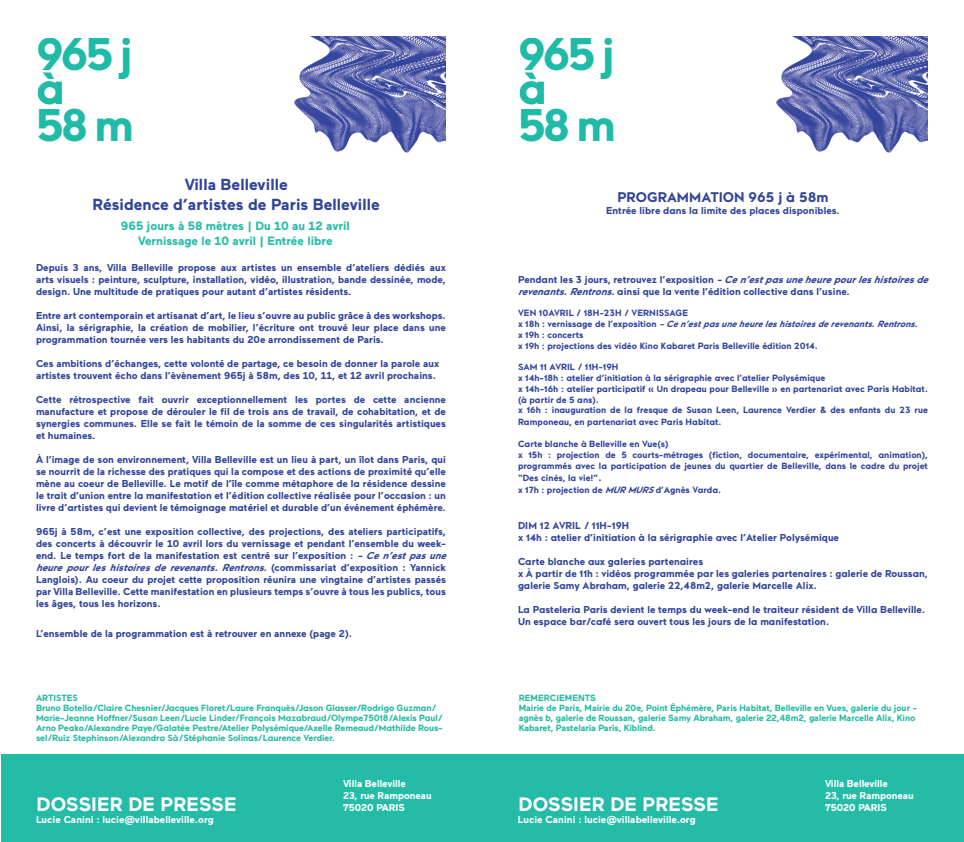
<style>
.page{position:relative;width:964px;height:842px;background:#fff}
.page>*{position:absolute;margin:0;border:0;box-sizing:border-box;transform-origin:0 0}
.t1{font:700 45.6px/35.3px "Maax";letter-spacing:-.08em;color:#1fbba6}
.t2{font:700 19.4px "Maax";color:#fff}
.t3{font:700 16px/19.2px "Maax";color:#31449c;text-align:center}
.t4{font:700 14px "Maax";color:#31449c}
.t5{font:700 12px/14.4px "Maax";color:#24bca6;text-align:center}
.t6{font:700 10px/12px "Maax";color:#31449c}
.t7{font:700 10px/12px "Maax";color:#fff}
.t8{font:700 9px/10.8px "Maax";color:#31449c}
.t9{font:700 9px/10px "Maax";letter-spacing:-.01em;color:#24bba2}
.s1{font-style:italic}
.s2{font-size:10px}
</style>
<div class="page">
<div style="left:2px;top:754px;width:481px;height:87px;background:#24bca6"></div>
<div style="left:1px;top:754px;width:482px;height:88px;border:1px solid #24bca6"></div>
<svg style="left:42px;top:72px;width:12px;height:7px"></svg>
<img style="left:294px;top:36px;width:151px;height:117px">
<div style="left:483px;top:754px;width:481px;height:88px;background:#24bca6"></div>
<svg style="left:524px;top:72px;width:12px;height:7px"></svg>
<img style="left:776px;top:36px;width:151px;height:117px">
<h1 class="t1" style="left:36px;top:37px;width:99px">965 j à<br>58 m</h1>
<h3 class="t3" style="left:93px;top:175px;width:289px">Villa Belleville<br>Résidence d’artistes de Paris Belleville</h3>
<p class="t5" style="left:121px;top:219px;width:230px">965 jours à 58 mètres | Du 10 au 12 avril<br>Vernissage le 10 avril | Entrée libre</p>
<p class="t6" style="left:36px;top:262px;width:411px;text-align:justify">Depuis 3 ans, Villa Belleville propose aux artistes un ensemble d’ateliers dédiés aux arts visuels : peinture, sculpture, installation, vidéo, illustration, bande dessinée, mode, design. Une multitude de pratiques pour autant d’artistes résidents.</p>
<p class="t6" style="left:36px;top:310px;width:411px;text-align:justify">Entre art contemporain et artisanat d’art, le lieu s’ouvre au public grâce à des workshops.<br>Ainsi, la sérigraphie, la création de mobilier, l’écriture ont trouvé leur place dans une programmation tournée vers les habitants du 20e arrondissement de Paris.</p>
<p class="t6" style="left:36px;top:358px;width:405px">Ces ambitions d’échanges, cette volonté de partage, ce besoin de donner la parole aux artistes trouvent écho dans l’èvènement 965j à 58m, des 10, 11, et 12 avril prochains.</p>
<p class="t6" style="left:36px;top:394px;width:411px;text-align:justify">Cette rétrospective fait ouvrir exceptionnellement les portes de cette ancienne manufacture et propose de dérouler le fil de trois ans de travail, de cohabitation, et de synergies communes. Elle se fait le témoin de la somme de ces singularités artistiques et humaines.</p>
<p class="t6" style="left:36px;top:454px;width:411px;text-align:justify">À l’image de son environnement, Villa Belleville est un lieu à part, un îlot dans Paris, qui se nourrit de la richesse des pratiques qui la compose et des actions de proximité qu’elle mène au coeur de Belleville. Le motif de l’île comme métaphore de la résidence dessine le trait d’union entre la manifestation et l’édition collective réalisée pour l’occasion : un livre d’artistes qui devient le témoignage matériel et durable d’un événement éphémère.</p>
<p class="t6" style="left:36px;top:526px;width:415px">965j à 58m, c’est une exposition collective, des projections, des ateliers participatifs, des concerts à découvrir le 10 avril lors du vernissage et pendant l’ensemble du week&shy;end. Le temps fort de la manifestation est centré sur l’exposition : <span class="s1">-Cen’estpasune heurepourleshistoiresderevenants.Rentrons.</span>( c o m m i s s a r i a t d ’ e x p o s i t i o n : Ya n n i c k Langlois). Au coeur du projet cette proposition réunira une vingtaine d’artistes passés par Villa Belleville. Cette manifestation en plusieurs temps s’ouvre à tous les publics, tous les âges, tous les horizons.</p>
<p class="t6" style="left:36px;top:627px;width:318px">L’ensemble de la programmation est à retrouver en annexe (page 2).</p>
<p class="t9" style="left:36px;top:693px;width:408px">ARTISTES<br>Bruno Botella/Claire Chesnier/Jacques Floret/Laure Franquès/Jason Glasser/Rodrigo Guzman/ Marie-Jeanne Hoffner/Susan Leen/Lucie Linder/François Mazabraud/Olympe75018/Alexis Paul/ Arno Peako/Alexandre Paye/Galatée Pestre/Atelier Polysémique/Axelle Remeaud/Mathilde Rous&shy;sel/Ruiz Stephinson/Alexandra Sà/Stéphanie Solinas/Laurence Verdier.</p>
<h2 class="t2" style="left:36px;top:794px;width:202px">DOSSIER DE PRESSE</h2>
<p class="t7" style="left:343px;top:778px;width:90px">Villa Belleville<br>23, rue Ramponeau<br>75020 PARIS</p>
<h1 class="t1" style="left:518px;top:37px;width:99px">965 j à<br>58 m</h1>
<h3 class="t4" style="left:617px;top:189px;width:213px">PROGRAMMATION 965 j à 58m</h3>
<p class="t6" style="left:606px;top:204px;width:235px">Entrée libre dans la limite des places disponibles.</p>
<p class="t6" style="left:518px;top:273px;width:415px">Pendant les 3 jours, retrouvez l’exposition <span class="s1">-Cen’estpasuneheurepourleshistoiresde revenants.Rentrons.</span>ainsi que la vente l’édition collective dans l’usine.</p>
<p class="t8" style="left:518px;top:308px;width:405px">VEN 10AVRIL / 18H-23H / VERNISSAGE<br>x 1 8 h : v e r n i s s a g e d e l ’ e x p o s i t i o n <span class="s1">-Cen’estpasuneheureleshistoiresderevenants.Rentrons. </span>x 19h : concerts<br>x 19h : projections des vidéo Kino Kabaret Paris Belleville édition 2014.</p>
<p class="t8" style="left:518px;top:362px;width:411px">SAM 11 AVRIL / 11H-19H<br>x 14h-18h : atelier d’initiation à la sérigraphie avec l’atelier Polysémique<br>x 14h-16h : atelier participatif « Un drapeau pour Belleville » en partenariat avec Paris Habitat. (à partir de 5 ans).<br>x 16h : inauguration de la fresque de Susan Leen, Laurence Verdier &amp; des enfants du 23 rue</p>
<p class="t8" style="left:518px;top:417px;width:205px">Ramponeau, en partenariat avec Paris Habitat.</p>
<p class="t8" style="left:518px;top:439px;width:411px">Carte blanche à Belleville en Vue(s)<br>x 15h : projection de 5 courts-métrages (fiction, documentaire, expérimental, animation), programmés avec la participation de jeunes du quartier de Belleville, dans le cadre du projet</p>
<p class="t8" style="left:518px;top:472px;width:205px;line-height:12px">“Des cinés, la vie!”<span class="s2">.<br></span>x 17h : projection de <span class="s1">MURMURS</span>d’Agnès Varda.</p>
<p class="t6" style="left:518px;top:519px;width:323px">DIM 12 AVRIL / 11H-19H<br>x 14h : atelier d’initiation à la sérigraphie avec l’Atelier Polysémique</p>
<p class="t6" style="left:518px;top:555px;width:411px">Carte blanche aux galeries partenaires<br>x À partir de 11h : vidéos programmée par les galeries partenaires : galerie de Roussan, galerie Samy Abraham, galerie 22,48m2, galerie Marcelle Alix.</p>
<p class="t6" style="left:518px;top:603px;width:409px">La Pasteleria Paris devient le temps du week-end le traiteur résident de Villa Belleville.<br>Un espace bar/café sera ouvert tous les jours de la manifestation.</p>
<p class="t9" style="left:519px;top:693px;width:400px">REMERCIEMENTS<br>Mairie de Paris, Mairie du 20e, Point Éphémère, Paris Habitat, Belleville en Vues, galerie du jour - agnès b, galerie de Roussan, galerie Samy Abraham, galerie 22,48m2, galerie Marcelle Alix, Kino Kabaret, Pastelaria Paris, Kiblind.</p>
<h2 class="t2" style="left:518px;top:794px;width:202px">DOSSIER DE PRESSE</h2>
<p class="t7" style="left:825px;top:778px;width:90px">Villa Belleville<br>23, rue Ramponeau<br>75020 PARIS</p>
<p class="t7" style="left:36px;top:814px;width:179px">Lucie Canini : lucie@villabelleville.org</p>
<p class="t7" style="left:518px;top:814px;width:179px">Lucie Canini : lucie@villabelleville.org</p>
</div>
